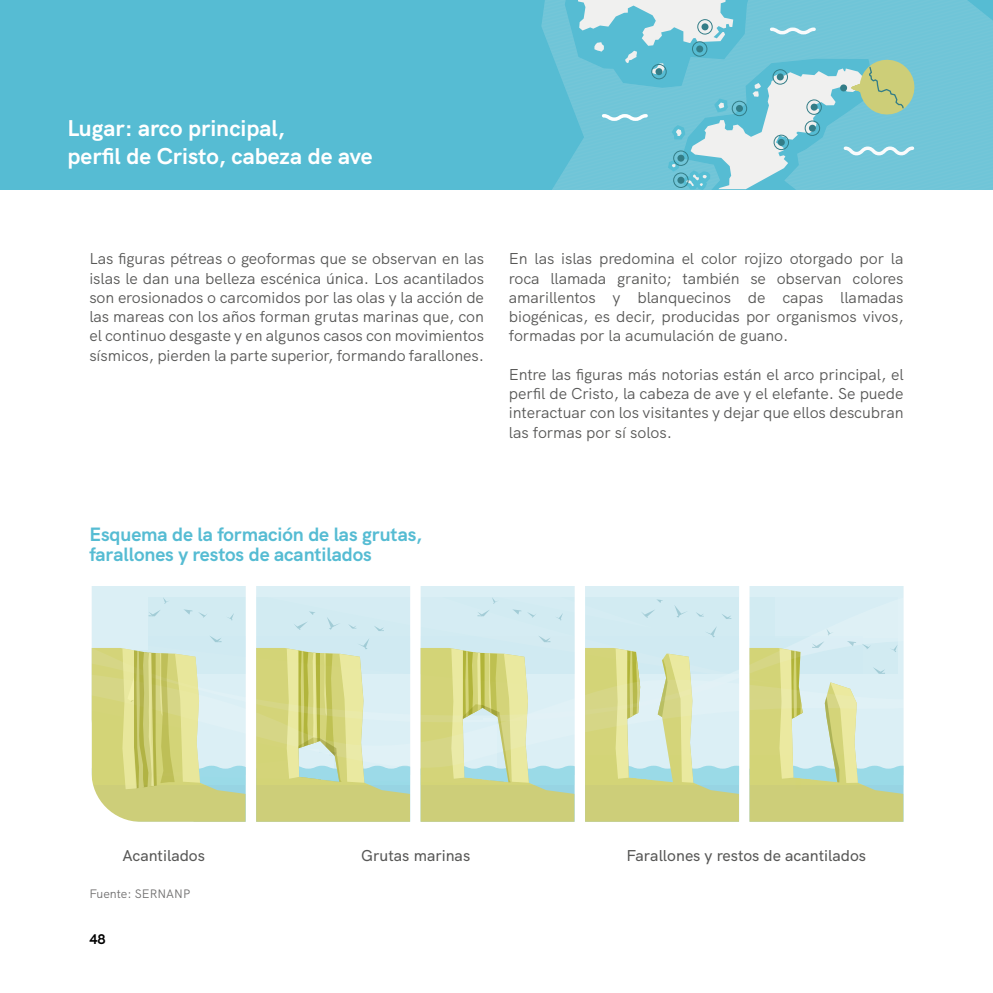
<style>
.page{position:relative;width:993px;height:993px;background:#fff}
.page>*{position:absolute;margin:0;border:0;box-sizing:border-box;transform-origin:0 0}
.t1{font:700 22.75px/27.3px "HK Grotesk";color:#fff}
.t2{font:700 19.25px/19.2px "HK Grotesk";letter-spacing:-.005em;color:#56bcd3}
.t3{font:15.75px/19.2px "HK Grotesk";letter-spacing:-.005em;color:#575756;text-align:justify}
.t4{font:500 15.75px "HK Grotesk";color:#575756}
.t5{font:700 14px "HK Grotesk";color:#000}
.t6{font:12.25px "HK Grotesk";color:#706f6f}
</style>
<div class="page">
<div style="left:0;top:0;width:992px;height:189px;background:#56bcd3"></div>
<svg style="left:541px;top:0;width:451px;height:189px"></svg>
<svg style="left:245px;top:783px;width:495px;height:38px"></svg>
<svg style="left:583px;top:783px;width:155px;height:38px;background:#cbcf80"></svg>
<svg style="left:245px;top:767px;width:495px;height:16px;background:#c3dfc2"></svg>
<svg style="left:245px;top:722px;width:495px;height:45px;background:#dfe9ce"></svg>
<svg style="left:92px;top:586px;width:811px;height:136px;background:#daece8"></svg>
<svg style="left:148px;top:609px;width:13px;height:7px"></svg>
<svg style="left:163px;top:596px;width:7px;height:7px"></svg>
<svg style="left:226px;top:612px;width:8px;height:8px"></svg>
<svg style="left:183px;top:609px;width:24px;height:8px"></svg>
<svg style="left:348px;top:623px;width:8px;height:5px"></svg>
<svg style="left:373px;top:625px;width:11px;height:6px"></svg>
<svg style="left:327px;top:616px;width:13px;height:13px"></svg>
<svg style="left:254px;top:638px;width:156px;height:183px;background:#d2dca7"></svg>
<svg style="left:293px;top:621px;width:15px;height:8px"></svg>
<svg style="left:308px;top:611px;width:7px;height:4px"></svg>
<svg style="left:477px;top:609px;width:12px;height:7px"></svg>
<svg style="left:419px;top:635px;width:155px;height:186px;background:#d3deae"></svg>
<svg style="left:491px;top:596px;width:8px;height:7px"></svg>
<svg style="left:554px;top:612px;width:9px;height:8px"></svg>
<svg style="left:527px;top:611px;width:9px;height:6px"></svg>
<svg style="left:512px;top:609px;width:9px;height:5px"></svg>
<svg style="left:695px;top:611px;width:8px;height:5px"></svg>
<svg style="left:721px;top:613px;width:10px;height:6px"></svg>
<svg style="left:674px;top:604px;width:14px;height:13px"></svg>
<svg style="left:704px;top:625px;width:12px;height:12px"></svg>
<svg style="left:640px;top:609px;width:15px;height:8px"></svg>
<svg style="left:656px;top:599px;width:6px;height:4px"></svg>
<svg style="left:747px;top:628px;width:156px;height:193px;background:#d3e0bb"></svg>
<svg style="left:91px;top:635px;width:154px;height:187px;background:#d4dca5"></svg>
<h1 class="t1" style="left:67px;top:113px;width:306px">Lugar: arco principal,<br>perfil de Cristo, cabeza de ave</h1>
<p class="t3" style="left:89px;top:248px;width:396px">Las figuras pétreas o geoformas que se observan en las islas le dan una belleza escénica única. Los acantilados son erosionados o carcomidos por las olas y la acción de las mareas con los años forman grutas marinas que, con el continuo desgaste y en algunos casos con movimientos sísmicos, pierden la parte superior, formando farallones.</p>
<p class="t3" style="left:508px;top:248px;width:396px">En las islas predomina el color rojizo otorgado por la roca llamada granito; también se observan colores amarillentos y blanquecinos de capas llamadas biogénicas, es decir, producidas por organismos vivos, formadas por la acumulación de guano.</p>
<p class="t3" style="left:508px;top:363px;width:396px">Entre las figuras más notorias están el arco principal, el perfil de Cristo, la cabeza de ave y el elefante. Se puede interactuar con los visitantes y dejar que ellos descubran las formas por sí solos.</p>
<p class="t2" style="left:89px;top:523px;width:334px">Esquema de la formación de las grutas, farallones y restos de acantilados</p>
<p class="t4" style="left:122px;top:842px;width:84px">Acantilados</p>
<p class="t4" style="left:361px;top:842px;width:110px">Grutas marinas</p>
<p class="t4" style="left:626px;top:842px;width:241px">Farallones y restos de acantilados</p>
<p class="t6" style="left:89px;top:884px;width:102px">Fuente: SERNANP</p>
<p class="t5" style="left:89px;top:928px;width:18px">48</p>
</div>
